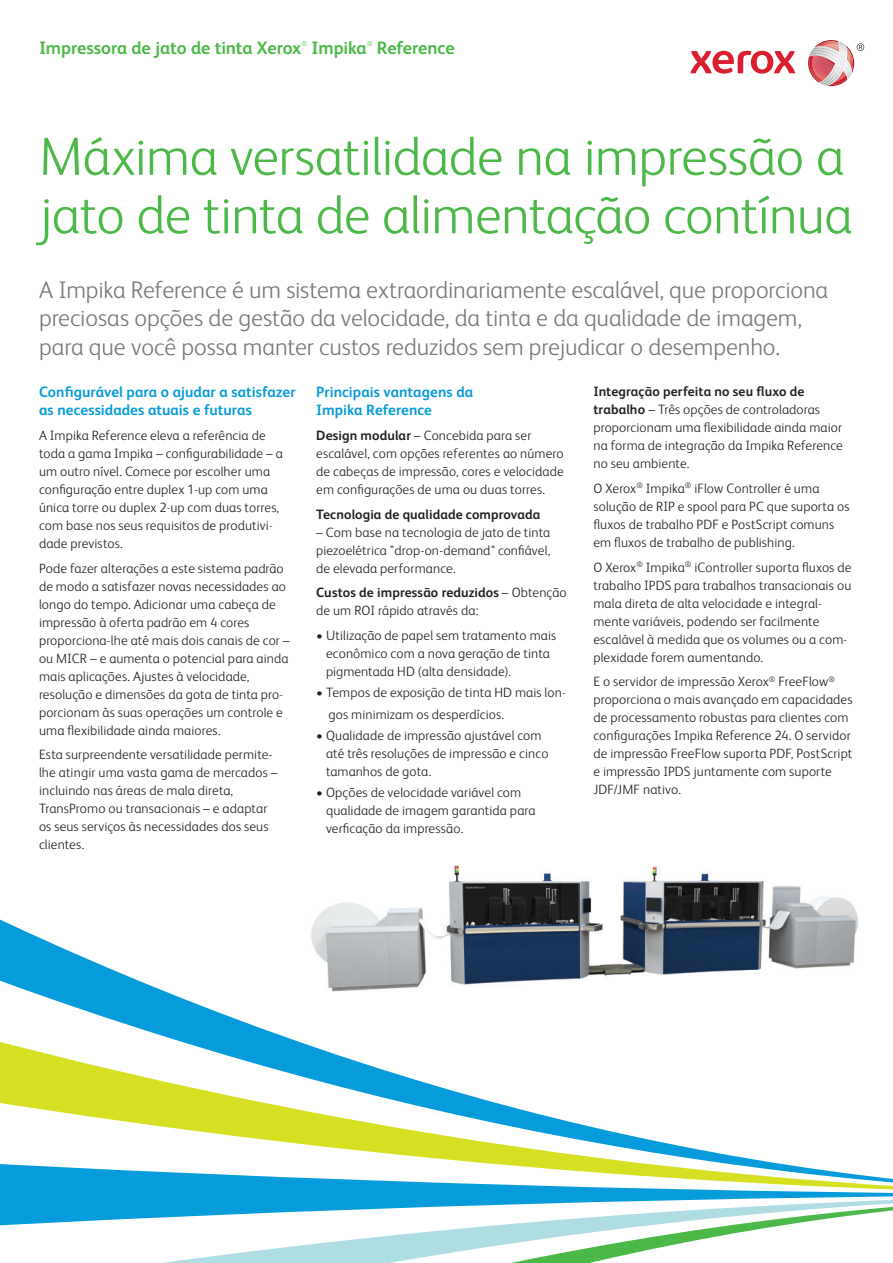
<style>
.page{position:relative;width:893px;height:1263px;background:#fff}
.page>*{position:absolute;margin:0;border:0;box-sizing:border-box;transform-origin:0 0}
.t1{font:300 54px/58.5px "Xerox Sans";letter-spacing:-.015em;color:#4cb848}
.t2{font:300 24px/28.5px "Xerox Sans";letter-spacing:-.005em;color:#76787b}
.t3{font:700 18px "Xerox Sans";letter-spacing:-.01em;color:#4cb848}
.t4{font:700 15px/18px "Xerox Sans";letter-spacing:.005em;color:#069bda}
.t5{font:300 13.5px/18px "Xerox Sans";letter-spacing:.01em;color:#231f20}
.t6{font:700 13.5px "Xerox Sans";letter-spacing:.005em;color:#231f20}
.t7{font:300 7.05px "Xerox Sans";color:#4cb848}
.s1{font-weight:700}
</style>
<div class="page">
<img style="left:448px;top:865px;width:353px;height:26px">
<svg style="left:0;top:891px;width:859px;height:121px"></svg>
<svg style="left:0;top:1012px;width:745px;height:146px"></svg>
<svg style="left:0;top:1158px;width:893px;height:37px"></svg>
<svg style="left:0;top:1195px;width:893px;height:68px"></svg>
<svg style="left:690px;top:51px;width:105px;height:23px"></svg>
<svg style="left:808px;top:40px;width:56px;height:46px"></svg>
<h3 class="t3" style="left:39px;top:36px;width:264px">Impressora de jato de tinta Xerox</h3>
<p class="t7" style="left:301px;top:39px;width:7px">®</p>
<h3 class="t3" style="left:312px;top:36px;width:56px">Impika</h3>
<p class="t7" style="left:367px;top:39px;width:7px">®</p>
<h3 class="t3" style="left:377px;top:36px;width:79px">Reference</h3>
<h1 class="t1" style="left:39px;top:125px;width:815px">Máxima versatilidade na impressão a jato de tinta de alimentação contínua</h1>
<h2 class="t2" style="left:39px;top:274px;width:791px">A Impika Reference é um sistema extraordinariamente escalável, que proporciona preciosas opções de gestão da velocidade, da tinta e da qualidade de imagem, para que você possa manter custos reduzidos sem prejudicar o desempenho.</h2>
<p class="t4" style="left:39px;top:382px;width:258px">Configurável para o ajudar a satisfazer as necessidades atuais e futuras</p>
<p class="t5" style="left:39px;top:426px;width:245px">A Impika Reference eleva a referência de toda a gama Impika – configurabilidade – a um outro nível. Comece por escolher uma configuração entre duplex 1-up com uma única torre ou duplex 2-up com duas torres, com base nos seus requisitos de produtivi&shy;dade previstos.</p>
<p class="t5" style="left:39px;top:558px;width:252px">Pode fazer alterações a este sistema padrão de modo a satisfazer novas necessidades ao longo do tempo. Adicionar uma cabeça de impressão à oferta padrão em 4 cores proporciona-lhe até mais dois canais de cor – ou MICR – e aumenta o potencial para ainda mais aplicações. Ajustes à velocidade, resolução e dimensões da gota de tinta pro&shy;porcionam às suas operações um controle e uma flexibilidade ainda maiores.</p>
<p class="t5" style="left:39px;top:745px;width:240px">Esta surpreendente versatilidade permite&shy;lhe atingir uma vasta gama de mercados – incluindo nas áreas de mala direta, TransPromo ou transacionais – e adaptar os seus serviços às necessidades dos seus clientes.</p>
<p class="t4" style="left:316px;top:382px;width:158px">Principais vantagens da<br>Impika Reference</p>
<p class="t5" style="left:316px;top:426px;width:249px"><span class="s1">Design modular</span> – Concebida para ser escalável, com opções referentes ao número de cabeças de impressão, cores e velocidade em configurações de uma ou duas torres.</p>
<p class="t6" style="left:316px;top:505px;width:226px">Tecnologia de qualidade comprovada</p>
<p class="t5" style="left:316px;top:522px;width:236px;text-align:justify">– Com base na tecnologia de jato de tinta piezoelétrica "drop-on-demand" confiável, de elevada performance.</p>
<p class="t5" style="left:316px;top:583px;width:252px"><span class="s1">Custos de impressão reduzidos</span> – Obtenção de um ROI rápido através da:</p>
<p class="t5" style="left:326px;top:626px;width:232px;text-indent:-10px">• Utilização de papel sem tratamento mais econômico com a nova geração de tinta pigmentada HD (alta densidade).</p>
<p class="t5" style="left:329px;top:681px;width:239px;line-height:21.3px;text-indent:-12px">• Tempos de exposição de tinta HD mais lon&shy;gos minimizam os desperdícios.</p>
<p class="t5" style="left:326px;top:726px;width:224px;text-indent:-10px">• Qualidade de impressão ajustável com até três resoluções de impressão e cinco tamanhos de gota.</p>
<p class="t5" style="left:326px;top:783px;width:211px;text-indent:-10px">• Opções de velocidade variável com qualidade de imagem garantida para verficação da impressão.</p>
<p class="t5" style="left:593px;top:382px;width:251px"><span class="s1">Integração perfeita no seu fluxo de trabalho</span> – Três opções de controladoras proporcionam uma flexibilidade ainda maior na forma de integração da Impika Reference no seu ambiente.</p>
<p class="t5" style="left:593px;top:479px;width:258px">O Xerox<sup>®</sup> Impika<sup>®</sup> iFlow Controller é uma solução de RIP e spool para PC que suporta os fluxos de trabalho PDF e PostScript comuns em fluxos de trabalho de publishing.</p>
<p class="t5" style="left:593px;top:557px;width:259px">O Xerox<sup>®</sup> Impika<sup>®</sup> iController suporta fluxos de trabalho IPDS para trabalhos transacionais ou mala direta de alta velocidade e integral&shy;mente variáveis, podendo ser facilmente escalável à medida que os volumes ou a com&shy;plexidade forem aumentando.</p>
<p class="t5" style="left:593px;top:672px;width:261px">E o servidor de impressão Xerox<sup>®</sup> FreeFlow<sup>® </sup>proporciona o mais avançado em capacidades de processamento robustas para clientes com configurações Impika Reference 24. O servidor de impressão FreeFlow suporta PDF, PostScript e impressão IPDS juntamente com suporte JDF/JMF nativo.</p>
</div>
